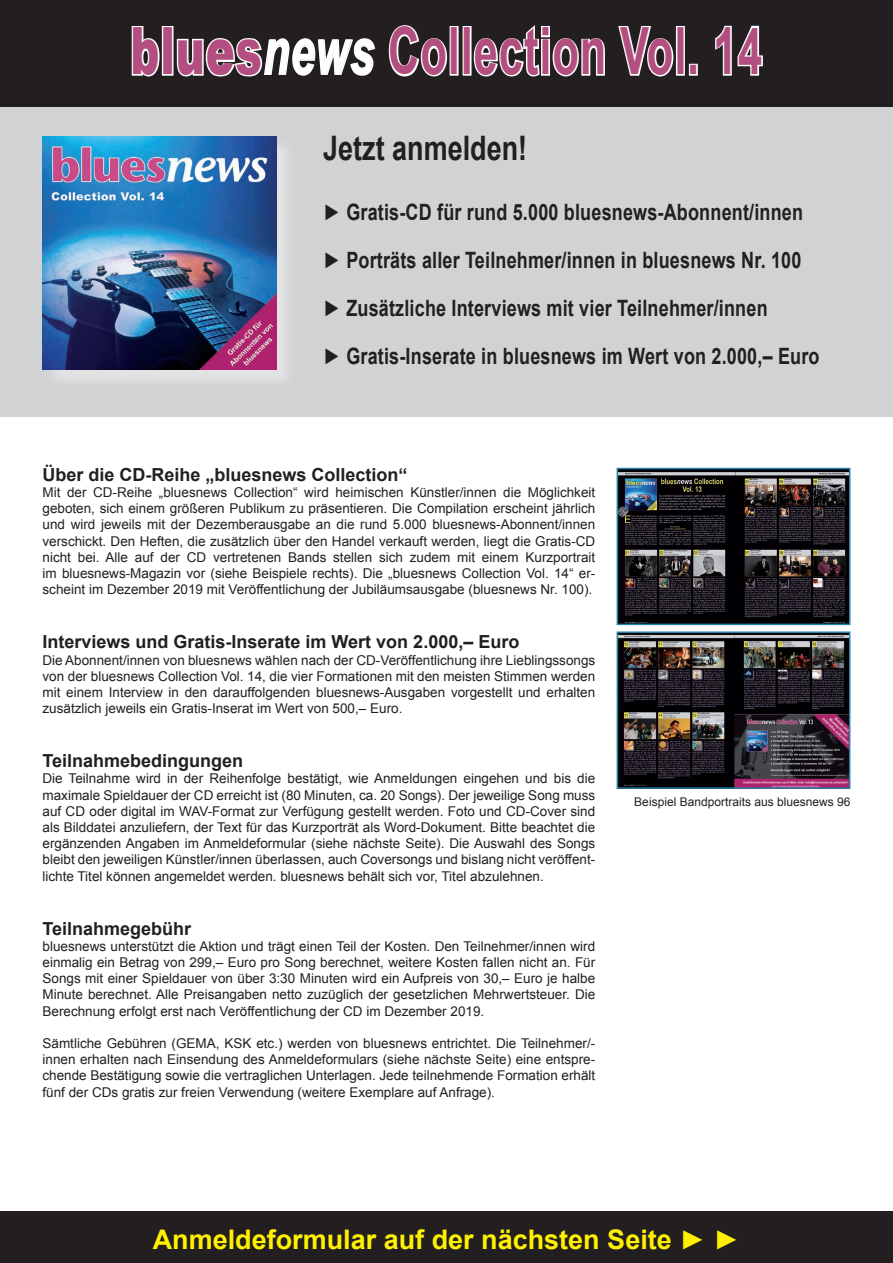
<style>
.page{position:relative;width:893px;height:1263px;background:#fff}
.page>*{position:absolute;margin:0;border:0;box-sizing:border-box;transform-origin:0 0}
.t1{font:700 65.25px "Arial";letter-spacing:.02em;color:#b34f80;scale:.67 1}
.t2{font:700 33.75px "Arial";color:#231f20;scale:.8 1}
.t3{font:700 27px "Arial";color:#fff101}
.t4{font:700 22.5px/48px "Arial";letter-spacing:.01em;color:#231f20;scale:.8 1}
.t5{font:700 18px "Arial";color:#231f20}
.t6{font:13.5px/16.2px "Arial";color:#231f20;text-align:justify}
.t7{font:12px "Arial";color:#231f20}
.s1{font-weight:900}
.s2{font-style:italic;color:#fff}
</style>
<div class="page">
<div style="left:0;top:106px;width:893px;height:310px;background:#d1d2d4"></div>
<div style="left:0;top:0;width:893px;height:106px;background:#231f20"></div>
<svg style="left:131px;top:26px;width:29px;height:51px"></svg>
<div style="left:162px;top:26px;width:12px;height:50px;border:3px solid #fff"></div>
<svg style="left:176px;top:38px;width:199px;height:39px"></svg>
<svg style="left:388px;top:25px;width:60px;height:52px"></svg>
<div style="left:450px;top:26px;width:9px;height:50px;border:3px solid #fff"></div>
<div style="left:463px;top:26px;width:9px;height:50px;border:3px solid #fff"></div>
<svg style="left:473px;top:25px;width:132px;height:52px"></svg>
<svg style="left:618px;top:26px;width:56px;height:51px"></svg>
<div style="left:676px;top:26px;width:9px;height:50px;border:3px solid #fff"></div>
<div style="left:689px;top:64px;width:9px;height:12px;border:3px solid #fff"></div>
<svg style="left:715px;top:25px;width:48px;height:51px"></svg>
<div style="left:45px;top:138px;width:250px;height:251px;background:#dcddde"></div>
<img style="left:43px;top:136px;width:233px;height:234px">
<img style="left:620px;top:471px;width:227px;height:151px">
<div style="left:617px;top:468px;width:233px;height:157px;border:2px solid #2681ab"></div>
<img style="left:620px;top:634px;width:227px;height:152px">
<div style="left:617px;top:631px;width:233px;height:158px;border:2px solid #2681ab"></div>
<div style="left:0;top:1212px;width:893px;height:51px;background:#231f20"></div>
<h1 class="t1" style="left:131px;top:8px;width:945px"><span class="s1">blues</span><span class="s2">news</span> Collection Vol. 14</h1>
<h2 class="t2" style="left:323px;top:125px;width:257px">Jetzt anmelden!</h2>
<h3 class="t4" style="left:323px;top:188px;width:622px">► Gratis-CD für rund 5.000 bluesnews-Abonnent/innen ► Porträts aller Teilnehmer/innen in bluesnews Nr. 100 ► Zusätzliche Interviews mit vier Teilnehmer/innen<br>► Gratis-Inserate in bluesnews im Wert von 2.000,– Euro</h3>
<h3 class="t5" style="left:43px;top:462px;width:367px">Über die CD-Reihe „bluesnews Collection“</h3>
<p class="t6" style="left:43px;top:484px;width:554px">Mit der CD-Reihe „bluesnews Collection“ wird heimischen Künstler/innen die Möglichkeit geboten, sich einem größeren Publikum zu präsentieren. Die Compilation erscheint jährlich und wird jeweils mit der Dezemberausgabe an die rund 5.000 bluesnews-Abonnent/innen verschickt. Den Heften, die zusätzlich über den Handel verkauft werden, liegt die Gratis-CD nicht bei. Alle auf der CD vertretenen Bands stellen sich zudem mit einem Kurzportrait im bluesnews-Magazin vor (siehe Beispiele rechts). Die „bluesnews Collection Vol. 14“ er&shy;scheint im Dezember 2019 mit Veröffentlichung der Jubiläumsausgabe (bluesnews Nr. 100).</p>
<h3 class="t5" style="left:43px;top:630px;width:478px">Interviews und Gratis-Inserate im Wert von 2.000,– Euro</h3>
<p class="t6" style="left:43px;top:652px;width:554px">Die Abonnent/innen von bluesnews wählen nach der CD-Veröffentlichung ihre Lieblingssongs von der bluesnews Collection Vol. 14, die vier Formationen mit den meisten Stimmen werden mit einem Interview in den darauffolgenden bluesnews-Ausgaben vorgestellt und erhalten zusätzlich jeweils ein Gratis-Inserat im Wert von 500,– Euro.</p>
<h3 class="t5" style="left:43px;top:749px;width:202px">Teilnahmebedingungen</h3>
<p class="t6" style="left:43px;top:771px;width:554px">Die Teilnahme wird in der Reihenfolge bestätigt, wie Anmeldungen eingehen und bis die maximale Spieldauer der CD erreicht ist (80 Minuten, ca. 20 Songs). Der jeweilige Song muss auf CD oder digital im WAV-Format zur Verfügung gestellt werden. Foto und CD-Cover sind als Bilddatei anzuliefern, der Text für das Kurzporträt als Word-Dokument. Bitte beachtet die ergänzenden Angaben im Anmeldeformular (siehe nächste Seite). Die Auswahl des Songs bleibt den jeweiligen Künstler/innen überlassen, auch Coversongs und bislang nicht veröffent&shy;lichte Titel können angemeldet werden. bluesnews behält sich vor, Titel abzulehnen.</p>
<h3 class="t5" style="left:43px;top:916px;width:150px">Teilnahmegebühr</h3>
<p class="t6" style="left:43px;top:938px;width:554px">bluesnews unterstützt die Aktion und trägt einen Teil der Kosten. Den Teilnehmer/innen wird einmalig ein Betrag von 299,– Euro pro Song berechnet, weitere Kosten fallen nicht an. Für Songs mit einer Spieldauer von über 3:30 Minuten wird ein Aufpreis von 30,– Euro je halbe Minute berechnet. Alle Preisangaben netto zuzüglich der gesetzlichen Mehrwertsteuer. Die Berechnung erfolgt erst nach Veröffentlichung der CD im Dezember 2019.</p>
<p class="t6" style="left:43px;top:1035px;width:554px">Sämtliche Gebühren (GEMA, KSK etc.) werden von bluesnews entrichtet. Die Teilnehmer/- innen erhalten nach Einsendung des Anmeldeformulars (siehe nächste Seite) eine entspre&shy;chende Bestätigung sowie die vertraglichen Unterlagen. Jede teilnehmende Formation erhält fünf der CDs gratis zur freien Verwendung (weitere Exemplare auf Anfrage).</p>
<p class="t7" style="left:634px;top:794px;width:218px">Beispiel Bandportraits aus bluesnews 96</p>
<h3 class="t3" style="left:153px;top:1221px;width:589px">Anmeldeformular auf der nächsten Seite ► ►</h3>
</div>
